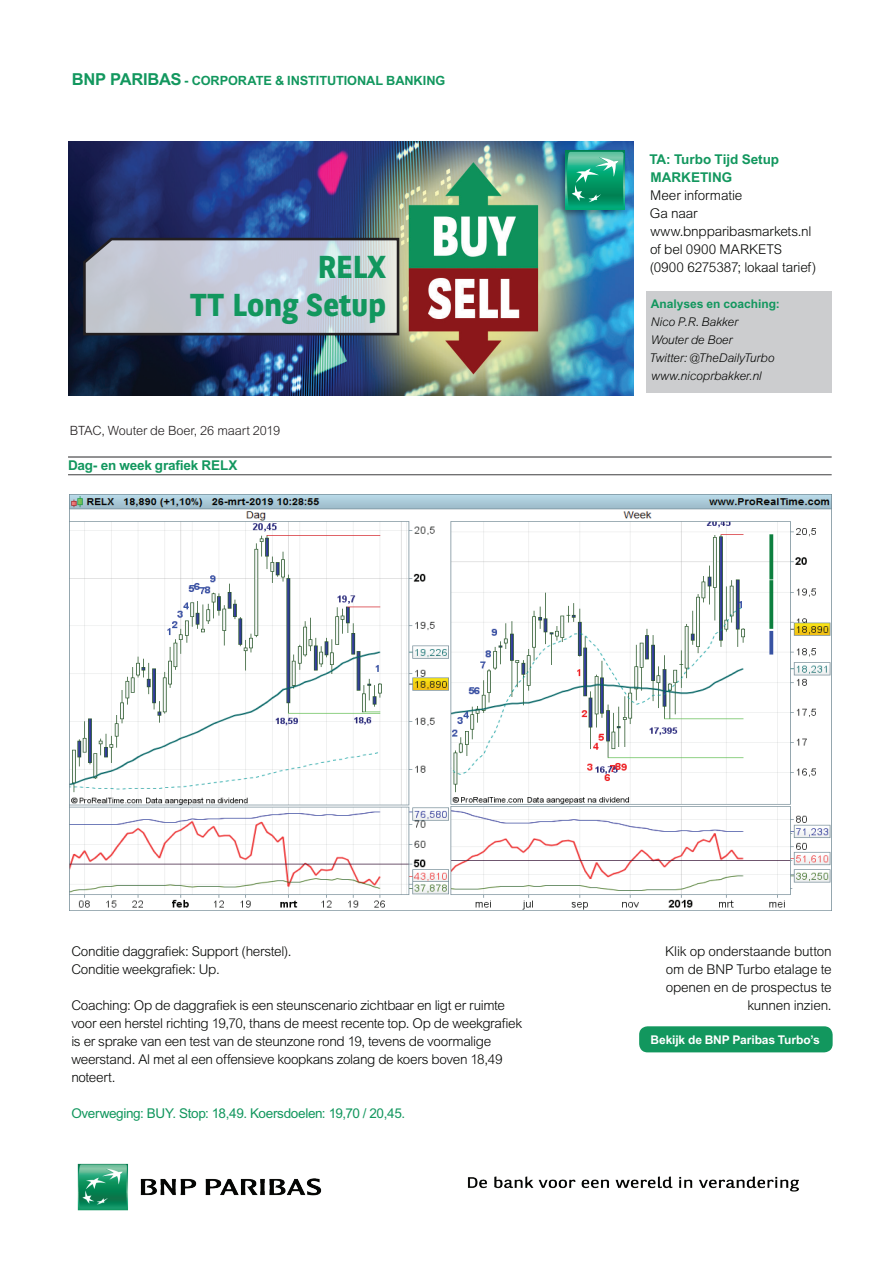
<style>
.page{position:relative;width:893px;height:1263px;background:#fff}
.page>*{position:absolute;margin:0;border:0;box-sizing:border-box;transform-origin:0 0}
.t1{font:700 31.65px/38px "BNPP Sans";color:#12975e;text-align:right}
.t2{font:300 13.5px/18px "Arial MT Std";letter-spacing:-.02em;color:#040503}
.t3{font:13.5px "Arial MT Std";letter-spacing:-.025em;color:#12975e}
.t4{font:700 13.5px/18px "Arial MT Std";letter-spacing:-.005em;color:#12975e}
.t5{font:700 12.75px "Arial MT Std";letter-spacing:-.005em;color:#12975e}
.t6{font:300 12.75px "Arial MT Std";letter-spacing:-.01em;color:#231f20}
.t7{font:italic 300 12px/18px "Arial MT Std";letter-spacing:-.01em;color:#040503}
.t8{font:700 12px "Arial MT Std";letter-spacing:-.01em;color:#fff}
.t9{font:700 12px "Arial MT Std";color:#12975e}
.s1{font-size:16.5px}
</style>
<div class="page">
<img style="left:68px;top:141px;width:566px;height:254px">
<img style="left:555px;top:146px;width:75px;height:75px">
<div style="left:566px;top:151px;width:59px;height:59px;background:#00ab79"></div>
<svg style="left:567px;top:152px;width:57px;height:53px"></svg>
<svg style="left:81px;top:236px;width:320px;height:101px;background:#b4bac7"></svg>
<img style="left:468px;top:1176px;width:331px;height:16px">
<img style="left:77px;top:1163px;width:245px;height:48px">
<div style="left:647px;top:291px;width:185px;height:102px;background:#cccdcf"></div>
<hr style="left:68px;top:456px;width:764px;height:2px;background:#3e3e3f">
<hr style="left:68px;top:474px;width:764px;height:1px;background:#3e3e3f">
<img style="left:70px;top:494px;width:762px;height:416px">
<div style="left:639px;top:1026px;width:194px;height:26px;background:#12975e;border-radius:9px"></div>
<p class="t5" style="left:72px;top:73px;width:375px"><span class="s1">BNP PARIBAS</span> - CORPORATE &amp; INSTITUTIONAL BANKING</p>
<h1 class="t1" style="left:190px;top:247px;width:198px">RELX<br>TT Long Setup</h1>
<p class="t6" style="left:70px;top:423px;width:212px">BTAC, Wouter de Boer, 26 maart 2019</p>
<p class="t4" style="left:68px;top:456px;width:171px">Dag- en week grafiek RELX</p>
<p class="t4" style="left:649px;top:150px;width:131px">TA: Turbo Tijd Setup<br>MARKETING</p>
<p class="t2" style="left:650px;top:186px;width:168px">Meer informatie<br>Ga naar www.bnpparibasmarkets.nl of bel 0900 MARKETS (0900 6275387; lokaal tarief)</p>
<p class="t9" style="left:651px;top:297px;width:131px">Analyses en coaching:</p>
<p class="t7" style="left:650px;top:313px;width:126px">Nico P.R. Bakker<br>Wouter de Boer<br>Twitter: @TheDailyTurbo www.nicoprbakker.nl</p>
<p class="t2" style="left:71px;top:943px;width:222px">Conditie daggrafiek: Support (herstel).<br>Conditie weekgrafiek: Up.</p>
<p class="t2" style="left:71px;top:996px;width:452px">Coaching: Op de daggrafiek is een steunscenario zichtbaar en ligt er ruimte voor een herstel richting 19,70, thans de meest recente top. Op de weekgrafiek is er sprake van een test van de steunzone rond 19, tevens de voormalige weerstand. Al met al een offensieve koopkans zolang de koers boven 18,49 noteert.</p>
<p class="t3" style="left:71px;top:1106px;width:335px">Overweging: BUY. Stop: 18,49. Koersdoelen: 19,70 / 20,45.</p>
<p class="t2" style="left:665px;top:942px;width:168px;text-align:right">Klik op onderstaande button om de BNP Turbo etalage te openen en de prospectus te kunnen inzien.</p>
<p class="t8" style="left:651px;top:1032px;width:171px">Bekijk de BNP Paribas Turbo’s</p>
</div>
